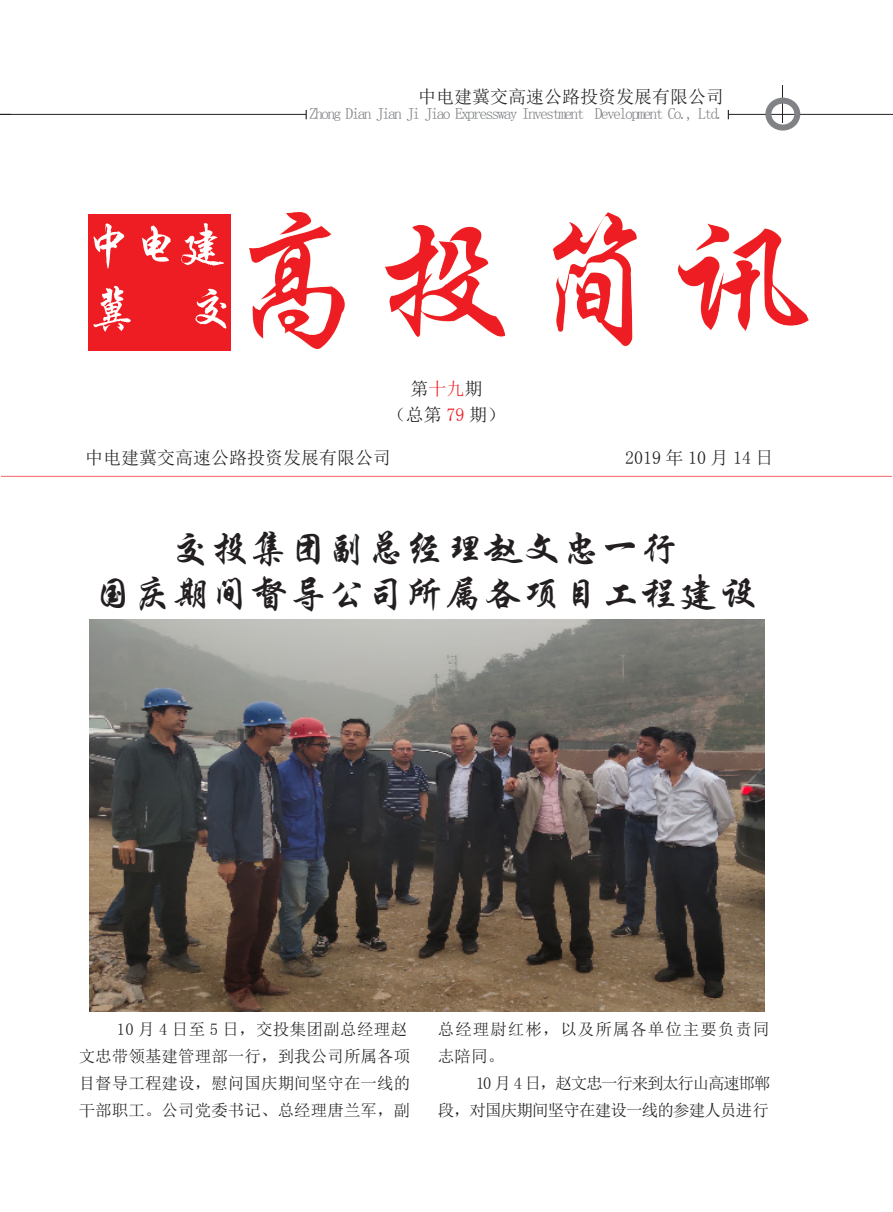
<style>
.page{position:relative;width:893px;height:1212px;background:#fff}
.page>*{position:absolute;margin:0;border:0;box-sizing:border-box;transform-origin:0 0}
.t1{font:39px "ST Xingkai";color:#231f20}
.t2{font:18px "Sim Sun";color:#231f20}
.正文{font:16.5px/27px "Sim Sun";letter-spacing:.005em;color:#231f20}
.正文-2{font:16.5px/27px "Sim Sun";letter-spacing:-.05em;color:#231f20;text-align:right}
.正文-3{font:16.5px/27px "Sim Sun";letter-spacing:.06em;color:#231f20}
.t3{font:15.75px "Sim Sun";letter-spacing:-.115em;color:#808285}
.s1{color:#ee1d23}
</style>
<div class="page">
<hr style="left:0;top:114px;width:306px;height:1px;background:#231f20">
<hr style="left:729px;top:114px;width:164px;height:1px;background:#231f20">
<hr style="left:782px;top:85px;width:1px;height:38px;background:#231f20">
<div style="left:765px;top:98px;width:35px;height:33px;border:6px solid #808285;border-radius:50%"></div>
<div style="left:0;top:475px;width:893px;height:2px;border:1px solid #fff"></div>
<img style="left:250px;top:212px;width:558px;height:137px">
<div style="left:88px;top:214px;width:143px;height:137px;background:#ee1d23"></div>
<svg style="left:94px;top:223px;width:130px;height:46px"></svg>
<svg style="left:94px;top:286px;width:132px;height:46px"></svg>
<img style="left:89px;top:620px;width:675px;height:391px">
<p class="t2" style="left:418px;top:87px;width:307px">中电建冀交高速公路投资发展有限公司</p>
<p class="t3" style="left:309px;top:105px;width:417px">Zhong Dian Jian Ji Jiao Expressway Investment Development Co., Ltd.</p>
<p class="t2" style="left:410px;top:379px;width:73px">第<span class="s1">十九</span>期</p>
<p class="t2" style="left:388px;top:405px;width:118px">（总第 <span class="s1">79</span> 期）</p>
<p class="t2" style="left:85px;top:449px;width:307px">中电建冀交高速公路投资发展有限公司</p>
<p class="t2" style="left:625px;top:449px;width:150px">2019 年 10 月 14 日</p>
<p class="t1" style="left:172px;top:528px;width:508px">交投集团副总经理赵文忠一行</p>
<p class="t1" style="left:94px;top:573px;width:664px">国庆期间督导公司所属各项目工程建设</p>
<p class="正文" style="left:79px;top:1015px;width:333px;text-indent:38px">10 月 4 日至 5 日，交投集团副总经理赵文忠带领基建管理部一行，到我公司所属各项目督导工程建设，慰问国庆期间坚守在一线的干部职工。公司党委书记、总经理唐兰军，副</p>
<p class="正文-3" style="left:438px;top:1015px;width:333px">总经理尉红彬，以及所属各单位主要负责同志陪同。</p>
<p class="正文-2" style="left:438px;top:1069px;width:334px">10 月 4 日，赵文忠一行来到太行山高速邯郸<br>段，对国庆期间坚守在建设一线的参建人员进行</p>
</div>
